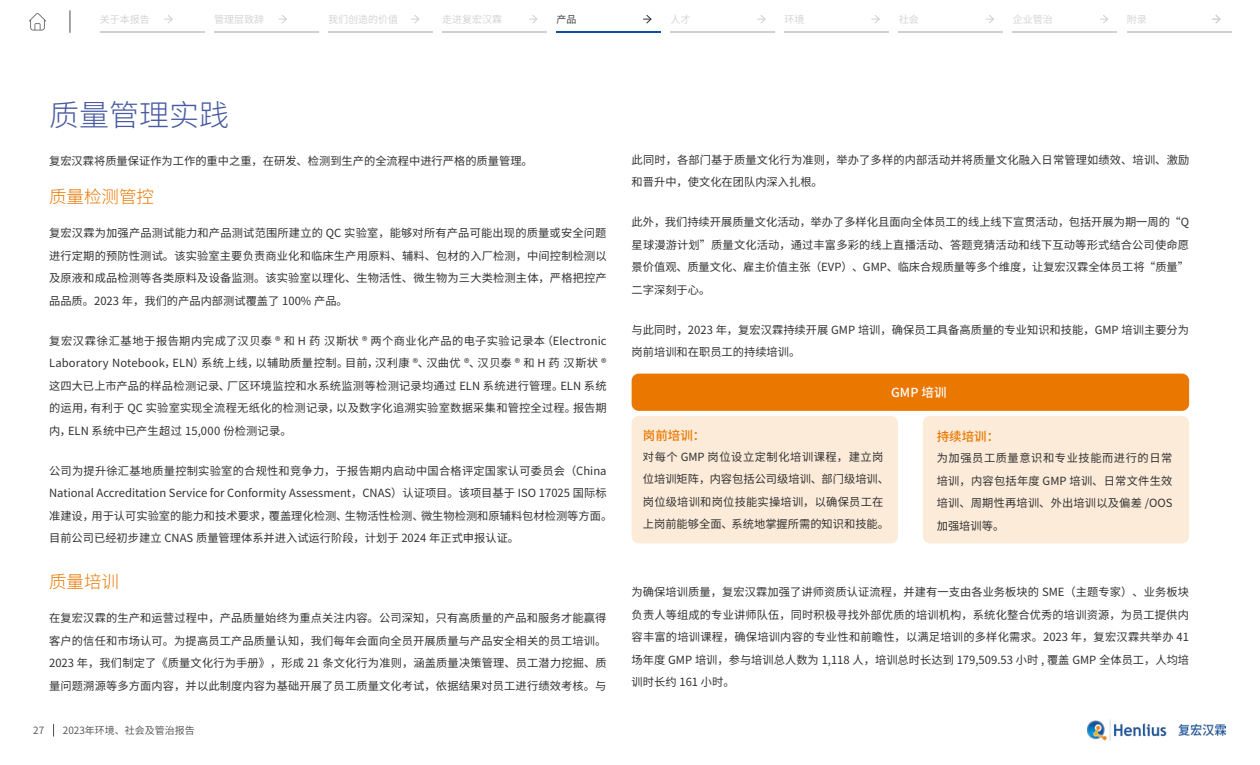
<style>
.page{position:relative;width:1260px;height:765px;background:#fff}
.page>*{position:absolute;margin:0;border:0;box-sizing:border-box;transform-origin:0 0}
.t1{font:300 30px "Source Han Sans CN";color:#485aa1}
.t2{font:300 17.5px "Source Han Sans CN";color:#ea7700}
.t3{font:500 12.5px "Source Han Sans CN";color:#ea7700}
.t4{font:500 12.5px "Source Han Sans CN";color:#fff}
.t5{font:11.25px/22.5px "Source Han Sans CN";color:#323232;text-align:justify}
.t6{font:10px "Source Han Sans CN";color:#d0d0d0}
.t7{font:10px "Source Han Sans CN";color:#4b4b4b}
.t8{font:10px "Source Han Sans CN";color:#323232}
</style>
<div class="page">
<div style="left:632px;top:374px;width:557px;height:37px;background:#ea7700;border-radius:7px"></div>
<div style="left:632px;top:416px;width:266px;height:127px;background:#fcebd9;border-radius:7px"></div>
<div style="left:923px;top:416px;width:266px;height:127px;background:#fcebd9;border-radius:7px"></div>
<svg style="left:53px;top:724px;width:1px;height:13px"></svg>
<img style="left:1088px;top:720px;width:138px;height:21px">
<svg style="left:164px;top:15px;width:9px;height:9px"></svg>
<hr style="left:100px;top:32px;width:104px;height:1px;background:#d0d0d0">
<svg style="left:279px;top:15px;width:8px;height:9px"></svg>
<hr style="left:214px;top:32px;width:104px;height:1px;background:#d0d0d0">
<svg style="left:411px;top:15px;width:9px;height:8px"></svg>
<hr style="left:328px;top:32px;width:104px;height:1px;background:#d0d0d0">
<svg style="left:529px;top:15px;width:9px;height:8px"></svg>
<hr style="left:442px;top:32px;width:104px;height:1px;background:#d0d0d0">
<svg style="left:643px;top:15px;width:9px;height:9px"></svg>
<hr style="left:556px;top:32px;width:105px;height:1px;background:#0c519d">
<svg style="left:757px;top:15px;width:9px;height:8px"></svg>
<hr style="left:671px;top:32px;width:104px;height:1px;background:#d0d0d0">
<svg style="left:871px;top:15px;width:9px;height:9px"></svg>
<hr style="left:785px;top:32px;width:104px;height:1px;background:#d0d0d0">
<svg style="left:986px;top:15px;width:8px;height:9px"></svg>
<hr style="left:899px;top:32px;width:104px;height:1px;background:#d0d0d0">
<svg style="left:1100px;top:15px;width:8px;height:9px"></svg>
<hr style="left:1013px;top:32px;width:104px;height:1px;background:#d0d0d0">
<svg style="left:1212px;top:15px;width:9px;height:9px"></svg>
<hr style="left:1127px;top:32px;width:104px;height:1px;background:#d0d0d0">
<svg style="left:29px;top:13px;width:17px;height:18px"></svg>
<svg style="left:70px;top:10px;width:1px;height:23px"></svg>
<p class="t6" style="left:100px;top:14px;width:51px">关于本报告</p>
<p class="t6" style="left:214px;top:14px;width:51px">管理层致辞</p>
<p class="t6" style="left:328px;top:14px;width:71px">我们创造的价值</p>
<p class="t6" style="left:442px;top:14px;width:61px">走进复宏汉霖</p>
<p class="t8" style="left:556px;top:14px;width:21px">产品</p>
<p class="t6" style="left:671px;top:14px;width:21px">人才</p>
<p class="t6" style="left:785px;top:14px;width:21px">环境</p>
<p class="t6" style="left:899px;top:14px;width:21px">社会</p>
<p class="t6" style="left:1013px;top:14px;width:41px">企业管治</p>
<p class="t6" style="left:1127px;top:14px;width:21px">附录</p>
<h1 class="t1" style="left:49px;top:99px;width:181px">质量管理实践</h1>
<p class="t5" style="left:49px;top:150px;width:485px">复宏汉霖将质量保证作为工作的重中之重，在研发、检测到生产的全流程中进行严格的质量管理。</p>
<h2 class="t2" style="left:49px;top:186px;width:106px">质量检测管控</h2>
<p class="t5" style="left:49px;top:222px;width:559px">复宏汉霖为加强产品测试能力和产品测试范围所建立的 QC 实验室，能够对所有产品可能出现的质量或安全问题进行定期的预防性测试。该实验室主要负责商业化和临床生产用原料、辅料、包材的入厂检测，中间控制检测以及原液和成品检测等各类原料及设备监测。该实验室以理化、生物活性、微生物为三大类检测主体，严格把控产品品质。2023 年，我们的产品内部测试覆盖了 100% 产品。</p>
<p class="t5" style="left:49px;top:329px;width:559px">复宏汉霖徐汇基地于报告期内完成了汉贝泰 ® 和 H 药 汉斯状 ® 两个商业化产品的电子实验记录本（Electronic Laboratory Notebook，ELN）系统上线，以辅助质量控制。目前，汉利康 ®、汉曲优 ®、汉贝泰 ® 和 H 药 汉斯状 ®这四大已上市产品的样品检测记录、厂区环境监控和水系统监测等检测记录均通过 ELN 系统进行管理。ELN 系统的运用，有利于 QC 实验室实现全流程无纸化的检测记录，以及数字化追溯实验室数据采集和管控全过程。报告期内，ELN 系统中已产生超过 15,000 份检测记录。</p>
<p class="t5" style="left:49px;top:459px;width:565px;text-align:left">公司为提升徐汇基地质量控制实验室的合规性和竞争力，于报告期内启动中国合格评定国家认可委员会（China National Accreditation Service for Conformity Assessment，CNAS）认证项目。该项目基于 ISO 17025 国际标准建设，用于认可实验室的能力和技术要求，覆盖理化检测、生物活性检测、微生物检测和原辅料包材检测等方面。目前公司已经初步建立 CNAS 质量管理体系并进入试运行阶段，计划于 2024 年正式申报认证。</p>
<h2 class="t2" style="left:49px;top:571px;width:71px">质量培训</h2>
<p class="t5" style="left:49px;top:607px;width:559px">在复宏汉霖的生产和运营过程中，产品质量始终为重点关注内容。公司深知，只有高质量的产品和服务才能赢得客户的信任和市场认可。为提高员工产品质量认知，我们每年会面向全员开展质量与产品安全相关的员工培训。2023 年，我们制定了《质量文化行为手册》，形成 21 条文化行为准则，涵盖质量决策管理、员工潜力挖掘、质量问题溯源等多方面内容，并以此制度内容为基础开展了员工质量文化考试，依据结果对员工进行绩效考核。与</p>
<p class="t7" style="left:33px;top:725px;width:12px">27</p>
<p class="t7" style="left:63px;top:725px;width:133px">2023年环境、社会及管治报告</p>
<p class="t5" style="left:632px;top:149px;width:559px">此同时，各部门基于质量文化行为准则，举办了多样的内部活动并将质量文化融入日常管理如绩效、培训、激励和晋升中，使文化在团队内深入扎根。</p>
<p class="t5" style="left:632px;top:211px;width:559px">此外，我们持续开展质量文化活动，举办了多样化且面向全体员工的线上线下宣贯活动，包括开展为期一周的“Q星球漫游计划”质量文化活动，通过丰富多彩的线上直播活动、答题竞猜活动和线下互动等形式结合公司使命愿景价值观、质量文化、雇主价值主张（EVP）、GMP、临床合规质量等多个维度，让复宏汉霖全体员工将“质量”二字深刻于心。</p>
<p class="t5" style="left:632px;top:319px;width:559px">与此同时，2023 年，复宏汉霖持续开展 GMP 培训，确保员工具备高质量的专业知识和技能，GMP 培训主要分为岗前培训和在职员工的持续培训。</p>
<p class="t4" style="left:891px;top:385px;width:57px">GMP 培训</p>
<p class="t3" style="left:643px;top:428px;width:64px">岗前培训：</p>
<p class="t5" style="left:643px;top:446px;width:248px;text-align:left">对每个 GMP 岗位设立定制化培训课程，建立岗位培训矩阵，内容包括公司级培训、部门级培训、岗位级培训和岗位技能实操培训，以确保员工在上岗前能够全面、系统地掌握所需的知识和技能。</p>
<p class="t3" style="left:937px;top:429px;width:64px">持续培训：</p>
<p class="t5" style="left:937px;top:447px;width:237px">为加强员工质量意识和专业技能而进行的日常培训，内容包括年度 GMP 培训、日常文件生效培训、周期性再培训、外出培训以及偏差 /OOS加强培训等。</p>
<p class="t5" style="left:632px;top:581px;width:559px">为确保培训质量，复宏汉霖加强了讲师资质认证流程，并建有一支由各业务板块的 SME（主题专家）、业务板块负责人等组成的专业讲师队伍，同时积极寻找外部优质的培训机构，系统化整合优秀的培训资源，为员工提供内容丰富的培训课程，确保培训内容的专业性和前瞻性，以满足培训的多样化需求。2023 年，复宏汉霖共举办 41场年度 GMP 培训，参与培训总人数为 1,118 人，培训总时长达到 179,509.53 小时 , 覆盖 GMP 全体员工，人均培训时长约 161 小时。</p>
</div>
